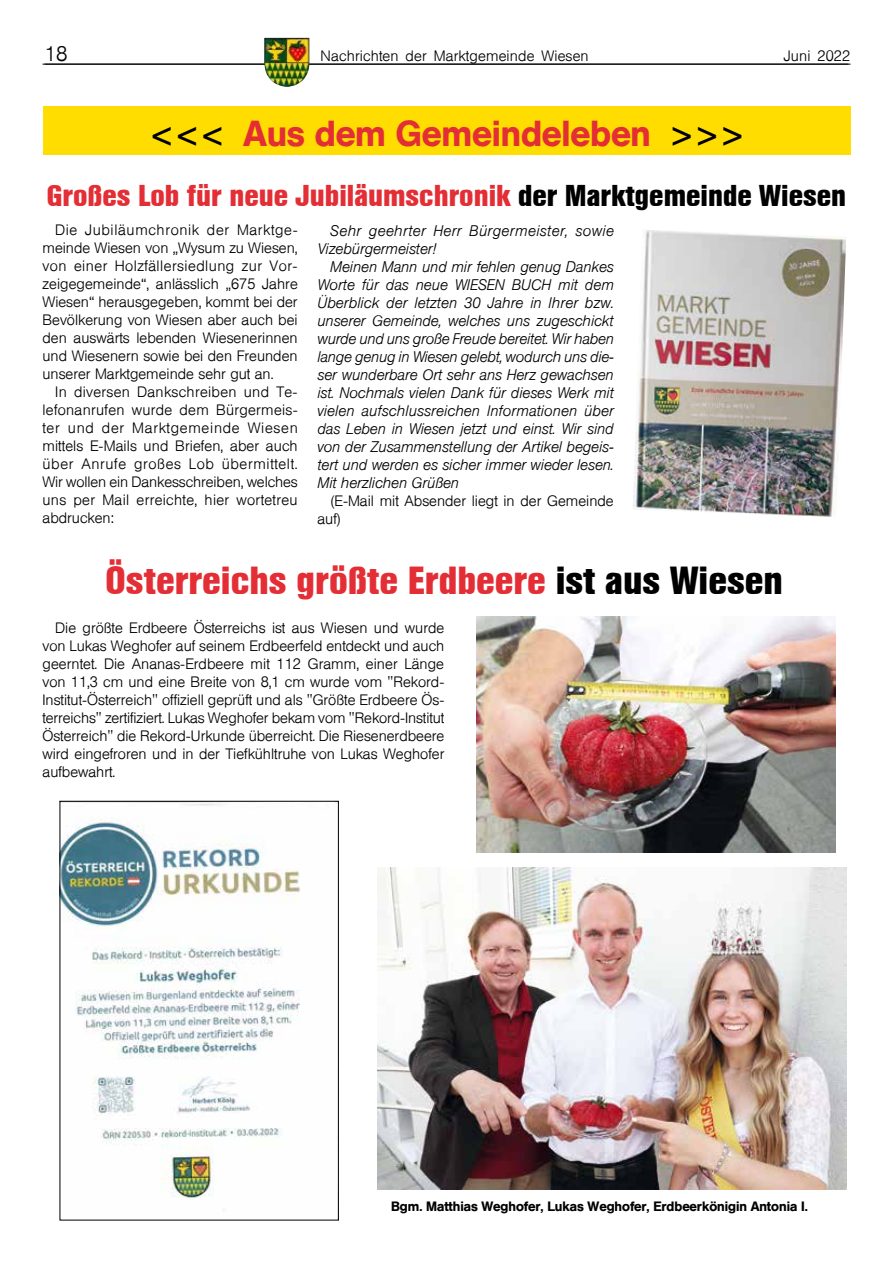
<style>
.page{position:relative;width:893px;height:1263px;background:#fff}
.page>*{position:absolute;margin:0;border:0;box-sizing:border-box;transform-origin:0 0}
.t1{font:700 39px "Helvetica Condensed BQ";color:#e42e35}
.t2{font:500 36px "Helvetica BQ";color:#e42e35}
.t3{font:700 30px "Helvetica Condensed BQ";color:#e42e35}
.t4{font:300 21px "Helvetica BQ";color:#000}
.t5{font:300 15px/18px "Helvetica BQ";color:#000;text-align:justify}
.t6{font:italic 300 15px/18px "Helvetica BQ";color:#000;text-align:justify}
.t7{font:italic 300 15px/18px "Helvetica BQ";letter-spacing:.03em;color:#000}
.t8{font:500 13.5px "Helvetica BQ";color:#000}
.s1{font-size:27px;color:#000}
.s2{color:#000}
</style>
<div class="page">
<hr style="left:45px;top:64px;width:805px;height:1px;background:#000">
<hr style="left:43px;top:64px;width:805px;height:1px;background:#000">
<img style="left:264px;top:38px;width:45px;height:49px">
<img style="left:62px;top:803px;width:239px;height:395px">
<div style="left:60px;top:801px;width:279px;height:419px;border:1px solid #000"></div>
<div style="left:43px;top:106px;width:807px;height:48px;background:#fd0"></div>
<img style="left:633px;top:230px;width:213px;height:287px">
<img style="left:377px;top:867px;width:469px;height:322px">
<img style="left:476px;top:617px;width:359px;height:235px">
<h3 class="t4" style="left:45px;top:42px;width:24px">18</h3>
<p class="t5" style="left:321px;top:48px;width:270px">Nachrichten der Marktgemeinde Wiesen</p>
<p class="t5" style="left:784px;top:48px;width:68px">Juni 2022</p>
<h2 class="t2" style="left:153px;top:113px;width:590px"><span class="s1">&lt; &lt; &lt;</span> Aus dem Gemeindeleben <span class="s1">&gt; &gt; &gt;</span></h2>
<h3 class="t3" style="left:47px;top:179px;width:801px">Großes Lob für neue Jubiläumschronik <span class="s2">der Marktgemeinde Wiesen</span></h3>
<p class="t5" style="left:43px;top:221px;width:257px;text-indent:13px">Die Jubiläumchronik der Marktge&shy;meinde Wiesen von „Wysum zu Wiesen, von einer Holzfällersiedlung zur Vor&shy;zeigegemeinde“, anlässlich „675 Jahre Wiesen“ herausgegeben, kommt bei der Bevölkerung von Wiesen aber auch bei den auswärts lebenden Wiesenerinnen und Wiesenern sowie bei den Freunden unserer Marktgemeinde sehr gut an.</p>
<p class="t5" style="left:43px;top:383px;width:257px;text-indent:13px">In diversen Dankschreiben und Te&shy;lefonanrufen wurde dem Bürgermeis&shy;ter und der Marktgemeinde Wiesen mittels E-Mails und Briefen, aber auch über Anrufe großes Lob übermittelt.<br>Wir wollen ein Dankesschreiben, welches uns per Mail erreichte, hier wortetreu abdrucken:</p>
<p class="t7" style="left:317px;top:222px;width:298px;text-indent:13px">Sehr geehrter Herr Bürgermeister, sowie<br>Vizebürgermeister!</p>
<p class="t6" style="left:317px;top:258px;width:298px;text-indent:13px">Meinen Mann und mir fehlen genug Dankes Worte für das neue WIESEN BUCH mit dem Überblick der letzten 30 Jahre in Ihrer bzw. unserer Gemeinde, welches uns zugeschickt wurde und uns große Freude bereitet. Wir haben lange genug in Wiesen gelebt, wodurch uns die&shy;ser wunderbare Ort sehr ans Herz gewachsen ist. Nochmals vielen Dank für dieses Werk mit vielen aufschlussreichen Informationen über das Leben in Wiesen jetzt und einst. Wir sind von der Zusammenstellung der Artikel begeis&shy;tert und werden es sicher immer wieder lesen.<br>Mit herzlichen Grüßen</p>
<p class="t5" style="left:317px;top:492px;width:298px;text-indent:13px">(E-Mail mit Absender liegt in der Gemeinde auf)</p>
<h1 class="t1" style="left:106px;top:558px;width:679px">Österreichs größte Erdbeere <span class="s2">ist aus Wiesen</span></h1>
<p class="t5" style="left:43px;top:619px;width:403px;text-indent:13px">Die größte Erdbeere Österreichs ist aus Wiesen und wurde von Lukas Weghofer auf seinem Erdbeerfeld entdeckt und auch geerntet. Die Ananas-Erdbeere mit 112 Gramm, einer Länge von 11,3 cm und eine Breite von 8,1 cm wurde vom "Rekord-Institut-Österreich" offiziell geprüft und als "Größte Erdbeere Ös&shy;terreichs" zertifiziert. Lukas Weghofer bekam vom "Rekord-Institut Österreich" die Rekord-Urkunde überreicht. Die Riesenerdbeere wird eingefroren und in der Tiefkühltruhe von Lukas Weghofer aufbewahrt.</p>
<p class="t8" style="left:391px;top:1198px;width:418px">Bgm. Matthias Weghofer, Lukas Weghofer, Erdbeerkönigin Antonia I.</p>
</div>
